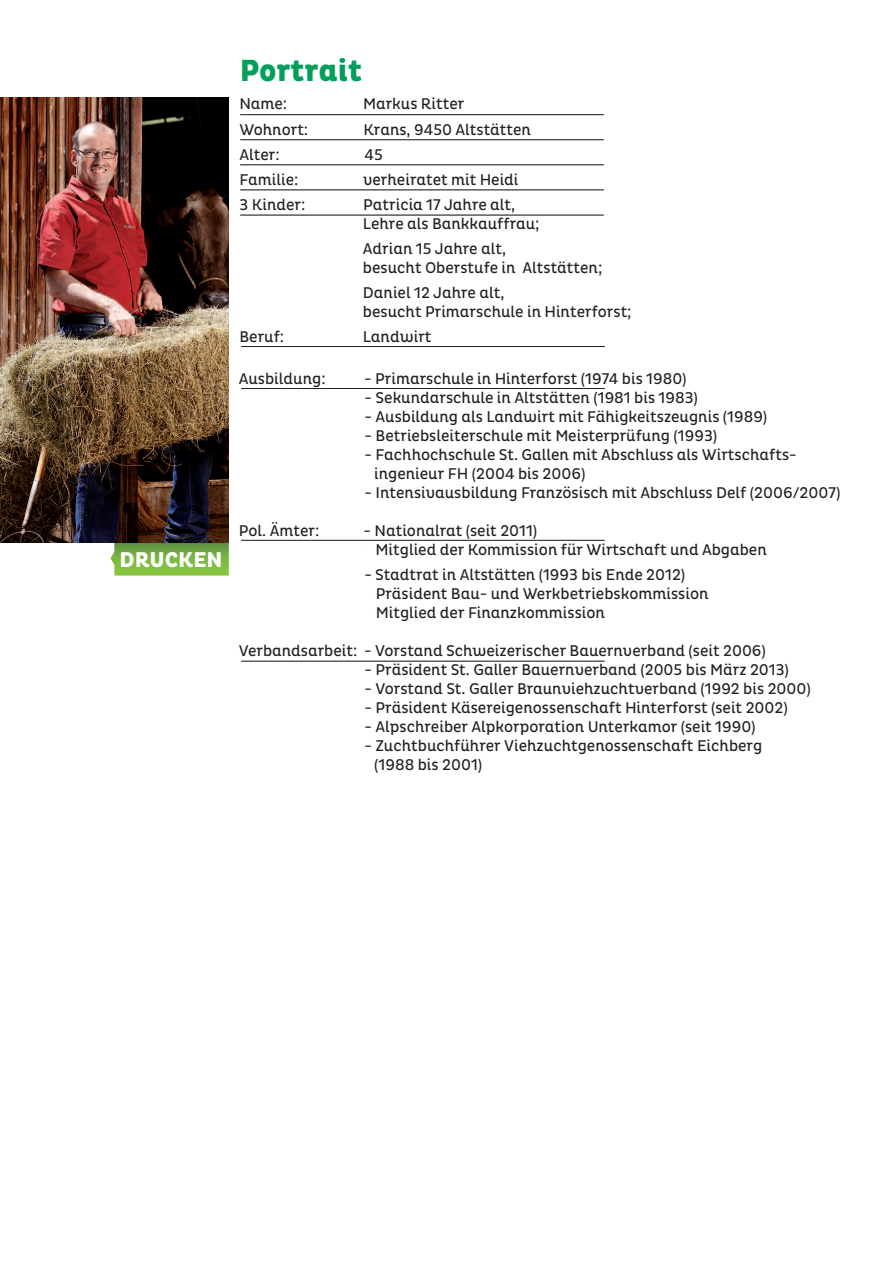
<style>
.page{position:relative;width:893px;height:1263px;background:#fff}
.page>*{position:absolute;margin:0;border:0;box-sizing:border-box;transform-origin:0 0}
.t1{font:800 31.2px "Pluto Cond";color:#009f5a}
.t2{font:800 21.75px "Pluto Cond";color:#fff}
.t3{font:15.9px/19px "Pluto Cond";color:#231f20}
</style>
<div class="page">
<hr style="left:240px;top:114px;width:364px;height:1px;background:#231f20">
<hr style="left:240px;top:139px;width:364px;height:1px;background:#231f20">
<hr style="left:240px;top:165px;width:364px;height:1px;background:#231f20">
<hr style="left:240px;top:190px;width:364px;height:1px;background:#231f20">
<hr style="left:240px;top:215px;width:364px;height:1px;background:#231f20">
<hr style="left:241px;top:388px;width:364px;height:1px;background:#231f20">
<hr style="left:241px;top:346px;width:364px;height:1px;background:#231f20">
<hr style="left:241px;top:540px;width:364px;height:1px;background:#231f20">
<hr style="left:241px;top:661px;width:364px;height:1px;background:#231f20">
<svg style="left:110px;top:542px;width:119px;height:34px;background:#7ab048"></svg>
<img style="left:0;top:97px;width:229px;height:445px">
<h2 class="t2" style="left:119px;top:547px;width:105px">DRUCKEN</h2>
<h1 class="t1" style="left:240px;top:53px;width:124px">Portrait</h1>
<p class="t3" style="left:239px;top:95px;width:49px">Name:</p>
<p class="t3" style="left:363px;top:95px;width:103px">Markus Ritter</p>
<p class="t3" style="left:239px;top:120px;width:70px">Wohnort:</p>
<p class="t3" style="left:363px;top:120px;width:169px">Krans, 9450 Altstätten</p>
<p class="t3" style="left:239px;top:145px;width:42px">Alter:</p>
<p class="t3" style="left:365px;top:145px;width:20px">45</p>
<p class="t3" style="left:239px;top:170px;width:60px">Familie:</p>
<p class="t3" style="left:363px;top:170px;width:157px">verheiratet mit Heidi</p>
<p class="t3" style="left:239px;top:195px;width:67px">3 Kinder:</p>
<p class="t3" style="left:363px;top:195px;width:178px">Patricia 17 Jahre alt,<br>Lehre als Bankkauffrau;</p>
<p class="t3" style="left:363px;top:239px;width:241px">Adrian 15 Jahre alt,<br>besucht Oberstufe in Altstätten;</p>
<p class="t3" style="left:363px;top:283px;width:270px">Daniel 12 Jahre alt,<br>besucht Primarschule in Hinterforst;</p>
<p class="t3" style="left:239px;top:327px;width:46px">Beruf:</p>
<p class="t3" style="left:363px;top:327px;width:70px">Landwirt</p>
<p class="t3" style="left:239px;top:369px;width:88px">Ausbildung:</p>
<p class="t3" style="left:364px;top:369px;width:324px">- Primarschule in Hinterforst (1974 bis 1980)</p>
<p class="t3" style="left:365px;top:388px;width:335px">- Sekundarschule in Altstätten (1981 bis 1983)</p>
<p class="t3" style="left:365px;top:407px;width:404px">- Ausbildung als Landwirt mit Fähigkeitszeugnis (1989)</p>
<p class="t3" style="left:365px;top:426px;width:354px">- Betriebsleiterschule mit Meisterprüfung (1993)</p>
<p class="t3" style="left:374px;top:445px;width:424px;text-indent:-10px">- Fachhochschule St. Gallen mit Abschluss als Wirtschafts&shy;ingenieur FH (2004 bis 2006)</p>
<p class="t3" style="left:365px;top:483px;width:477px">- Intensivausbildung Französisch mit Abschluss Delf (2006/2007)</p>
<p class="t3" style="left:239px;top:521px;width:82px">Pol. Ämter:</p>
<p class="t3" style="left:364px;top:521px;width:175px">- Nationalrat (seit 2011)</p>
<p class="t3" style="left:365px;top:540px;width:404px">- Mitglied der Kommission für Wirtschaft und Abgaben</p>
<p class="t3" style="left:365px;top:565px;width:322px">- Stadtrat in Altstätten (1993 bis Ende 2012)</p>
<p class="t3" style="left:361px;top:584px;width:349px">- Präsident Bau- und Werkbetriebskommission</p>
<p class="t3" style="left:361px;top:603px;width:245px">- Mitglied der Finanzkommission</p>
<p class="t3" style="left:239px;top:641px;width:529px">Verbandsarbeit: - Vorstand Schweizerischer Bauernverband (seit 2006)</p>
<p class="t3" style="left:365px;top:660px;width:426px">- Präsident St. Galler Bauernverband (2005 bis März 2013)</p>
<p class="t3" style="left:365px;top:679px;width:448px">- Vorstand St. Galler Braunviehzuchtverband (1992 bis 2000)</p>
<p class="t3" style="left:365px;top:698px;width:425px">- Präsident Käsereigenossenschaft Hinterforst (seit 2002)</p>
<p class="t3" style="left:365px;top:717px;width:393px">- Alpschreiber Alpkorporation Unterkamor (seit 1990)</p>
<p class="t3" style="left:374px;top:736px;width:390px;text-indent:-10px">- Zuchtbuchführer Viehzuchtgenossenschaft Eichberg (1988 bis 2001)</p>
</div>
